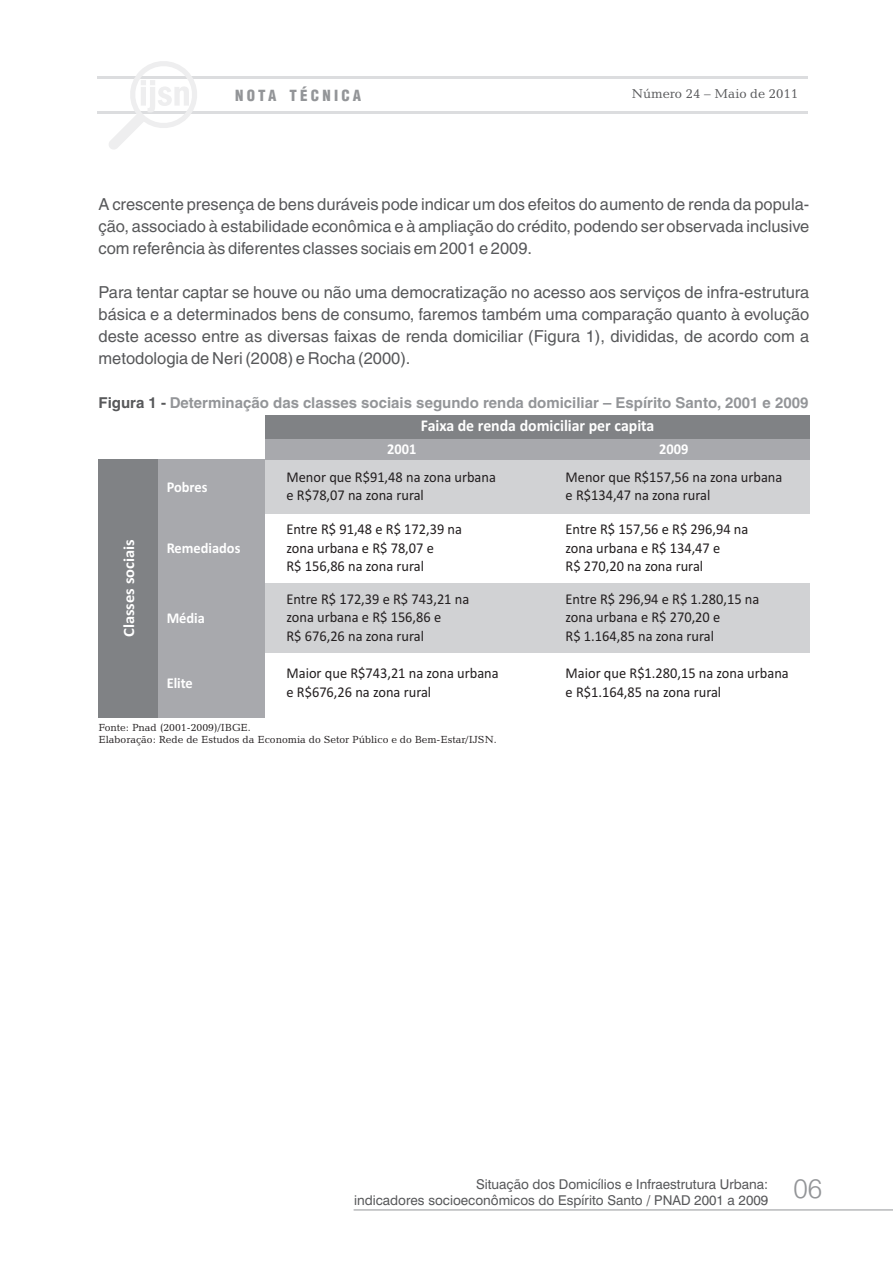
<style>
.page{position:relative;width:893px;height:1263px;background:#fff}
.page>*{position:absolute;margin:0;border:0;box-sizing:border-box;transform-origin:0 0}
.t1{font:300 27px "Swiss 721 BT";color:#939598}
.t2{font:16.5px/22px "Helvetica LT";color:#57585a;text-align:justify}
.t3{font:700 16.5px "Calibri";color:#fff;scale:.96 1}
.t4{font:700 15.9px "Calibri";color:#fff;scale:1.04 1}
.t5{font:15px/18.3px "Calibri";color:#231f20;scale:.96 1}
.t6{font:700 15px "Helvetica LT";color:#939598}
.t7{font:700 15px "Calibri";color:#fff;scale:.96 1}
.t8{font:900 condensed 15px "Helvetica LT";letter-spacing:.215em;color:#939598}
.t9{font:13.5px/16px "Swiss 721 BT";color:#57585a;text-align:right}
.t10{font:13.2px "Candida BT";color:#57585a}
.t11{font:10.5px/12.6px "Candida BT";color:#231f20}
.s1{color:#57585a}
</style>
<div class="page">
<div style="left:264px;top:459px;width:545px;height:55px;background:#d1d2d4"></div>
<div style="left:264px;top:583px;width:545px;height:69px;background:#d1d2d4"></div>
<hr style="left:98px;top:76px;width:710px;height:2px;background:#dcdddf">
<hr style="left:98px;top:111px;width:710px;height:3px;background:#dcdddf">
<svg style="left:108px;top:61px;width:92px;height:88px"></svg>
<hr style="left:354px;top:1209px;width:539px;height:1px;background:#939598">
<div style="left:99px;top:459px;width:61px;height:259px;background:#808285"></div>
<div style="left:265px;top:415px;width:544px;height:24px;background:#808285"></div>
<div style="left:158px;top:459px;width:107px;height:259px;background:#a8a9ad"></div>
<div style="left:265px;top:439px;width:544px;height:20px;background:#a8a9ad"></div>
<p class="t8" style="left:235px;top:90px;width:128px">NOTA TÉCNICA</p>
<p class="t10" style="left:632px;top:88px;width:168px">Número 24 – Maio de 2011</p>
<p class="t2" style="left:99px;top:194px;width:712px">A crescente presença de bens duráveis pode indicar um dos efeitos do aumento de renda da popula&shy;ção, associado à estabilidade econômica e à ampliação do crédito, podendo ser observada inclusive com referência às diferentes classes sociais em 2001 e 2009.</p>
<p class="t2" style="left:98px;top:283px;width:712px">Para tentar captar se houve ou não uma democratização no acesso aos serviços de infra-estrutura básica e a determinados bens de consumo, faremos também uma comparação quanto à evolução deste acesso entre as diversas faixas de renda domiciliar (Figura 1), divididas, de acordo com a metodologia de Neri (2008) e Rocha (2000).</p>
<p class="t6" style="left:99px;top:396px;width:711px"><span class="s1">Figura 1 -</span> Determinação das classes sociais segundo renda domiciliar – Espírito Santo, 2001 e 2009</p>
<p class="t3" style="left:421px;top:419px;width:245px">Faixa de renda domiciliar per capita</p>
<p class="t4" style="left:122px;top:637px;width:96px;rotate:-90deg">Classes sociais</p>
<p class="t7" style="left:167px;top:480px;width:44px">Pobres</p>
<p class="t7" style="left:167px;top:542px;width:78px">Remediados</p>
<p class="t7" style="left:167px;top:611px;width:41px">Média</p>
<p class="t7" style="left:167px;top:677px;width:29px">Elite</p>
<p class="t7" style="left:387px;top:443px;width:32px">2001</p>
<p class="t7" style="left:659px;top:443px;width:32px">2009</p>
<p class="t5" style="left:286px;top:469px;width:220px">Menor que R$91,48 na zona urbana e R$78,07 na zona rural</p>
<p class="t5" style="left:286px;top:521px;width:184px">Entre R$ 91,48 e R$ 172,39 na zona urbana e R$ 78,07 e<br>R$ 156,86 na zona rural</p>
<p class="t5" style="left:286px;top:591px;width:192px">Entre R$ 172,39 e R$ 743,21 na zona urbana e R$ 156,86 e<br>R$ 676,26 na zona rural</p>
<p class="t5" style="left:566px;top:591px;width:203px">Entre R$ 296,94 e R$ 1.280,15 na zona urbana e R$ 270,20 e<br>R$ 1.164,85 na zona rural</p>
<p class="t5" style="left:566px;top:469px;width:227px">Menor que R$157,56 na zona urbana e R$134,47 na zona rural</p>
<p class="t5" style="left:566px;top:521px;width:192px">Entre R$ 157,56 e R$ 296,94 na zona urbana e R$ 134,47 e<br>R$ 270,20 na zona rural</p>
<p class="t5" style="left:286px;top:665px;width:223px">Maior que R$743,21 na zona urbana e R$676,26 na zona rural</p>
<p class="t5" style="left:566px;top:665px;width:234px">Maior que R$1.280,15 na zona urbana e R$1.164,85 na zona rural</p>
<p class="t11" style="left:99px;top:722px;width:400px">Fonte: Pnad (2001-2009)/IBGE.<br>Elaboração: Rede de Estudos da Economia do Setor Público e do Bem-Estar/IJSN.</p>
<p class="t9" style="left:354px;top:1177px;width:416px">Situação dos Domicílios e Infraestrutura Urbana:<br>indicadores socioeconômicos do Espírito Santo / PNAD 2001 a 2009</p>
<h1 class="t1" style="left:794px;top:1177px;width:30px">06</h1>
</div>
